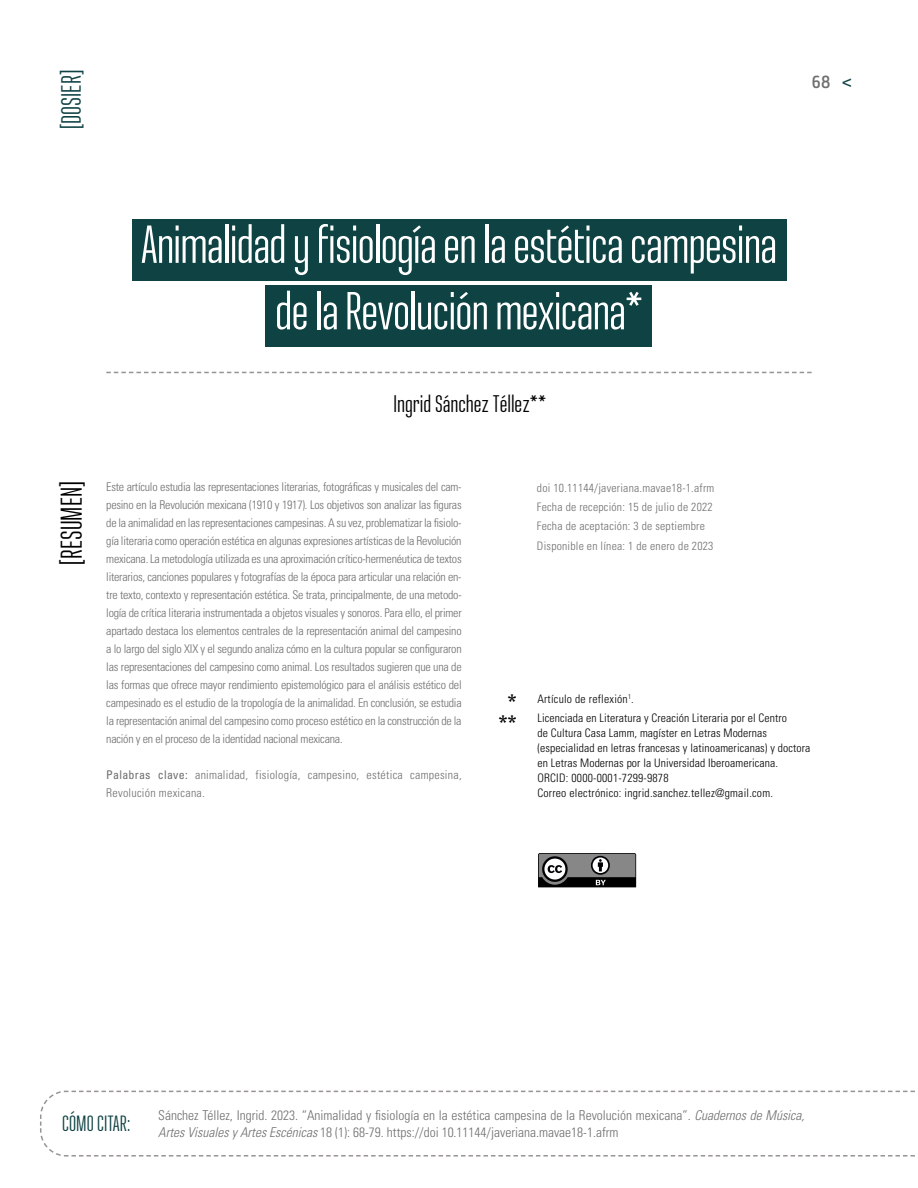
<style>
.page{position:relative;width:918px;height:1188px;background:#fff}
.page>*{position:absolute;margin:0;border:0;box-sizing:border-box;transform-origin:0 0}
.t1{font:53.4px/66.4px "Ristretto Pro";letter-spacing:-.02em;color:#fff;text-align:center}
.t2{font:30px "Ristretto Pro";color:#000}
.t3{font:27.9px "Ristretto Pro";color:#0f4243}
.t4{font:24px "Ristretto Pro";color:#000}
.t5{font:22.05px "Ristretto Pro";color:#0f4243}
.t6{font:500 18px "Wunderlich";color:#000}
.t7{font:17.55px "Bunday Sans Semi Bold Up";color:#706f6f}
.t8{font:300 condensed 13.5px/16.2px "Univers LT Std";color:#706f6f}
.t9{font:300 condensed 12px/18px "Univers LT Std";letter-spacing:.02em;color:#706f6f;text-align:justify}
.t10{font:300 condensed 11.7px/15px "Univers LT Std";letter-spacing:.01em;color:#000}
.t11{font:300 condensed 11.7px/19.2px "Univers LT Std";letter-spacing:.02em;color:#706f6f}
.s1{font-weight:400}
.s2{font-style:italic}
</style>
<div class="page">
<svg style="left:40px;top:1090px;width:875px;height:67px"></svg>
<svg style="left:106px;top:372px;width:706px;height:1px"></svg>
<div style="left:132px;top:219px;width:654px;height:61px;background:#0f4243"></div>
<div style="left:266px;top:285px;width:386px;height:62px;background:#0f4243"></div>
<svg style="left:538px;top:853px;width:98px;height:34px;background:#646464"></svg>
<h3 class="t3" style="left:55px;top:129px;width:61px;rotate:-90deg">[DOSIER]</h3>
<h3 class="t7" style="left:812px;top:71px;width:20px">68</h3>
<h1 class="t1" style="left:141px;top:211px;width:638px">Animalidad y fisiología en la estética campesina de la Revolución mexicana*</h1>
<h3 class="t4" style="left:394px;top:390px;width:154px">Ingrid Sánchez Téllez**</h3>
<h2 class="t2" style="left:54px;top:565px;width:85px;rotate:-90deg">[RESUMEN]</h2>
<p class="t9" style="left:106px;top:478px;width:357px">Este artículo estudia las representaciones literarias, fotográficas y musicales del cam&shy;pesino en la Revolución mexicana (1910 y 1917). Los objetivos son analizar las figuras de la animalidad en las representaciones campesinas. A su vez, problematizar la fisiolo&shy;gía literaria como operación estética en algunas expresiones artísticas de la Revolución mexicana. La metodología utilizada es una aproximación crítico-hermenéutica de textos literarios, canciones populares y fotografías de la época para articular una relación en&shy;tre texto, contexto y representación estética. Se trata, principalmente, de una metodo&shy;logía de crítica literaria instrumentada a objetos visuales y sonoros. Para ello, el primer apartado destaca los elementos centrales de la representación animal del campesino a lo largo del siglo XIX y el segundo analiza cómo en la cultura popular se configuraron las representaciones del campesino como animal. Los resultados sugieren que una de las formas que ofrece mayor rendimiento epistemológico para el análisis estético del campesinado es el estudio de la tropología de la animalidad. En conclusión, se estudia la representación animal del campesino como proceso estético en la construcción de la nación y en el proceso de la identidad nacional mexicana.</p>
<p class="t9" style="left:106px;top:766px;width:357px"><span class="s1">Palabras clave:</span> animalidad, fisiología, campesino, estética campesina,<br>Revolución mexicana.</p>
<p class="t11" style="left:537px;top:478px;width:179px">doi 10.11144/javeriana.mavae18-1.afrm Fecha de recepción: 15 de julio de 2022<br>Fecha de aceptación: 3 de septiembre Disponible en línea: 1 de enero de 2023</p>
<h3 class="t6" style="left:508px;top:691px;width:10px">*</h3>
<h3 class="t6" style="left:499px;top:712px;width:19px">**</h3>
<p class="t10" style="left:537px;top:689px;width:251px;line-height:19.2px">Artículo de reflexión<sup>1</sup>.<br>Licenciada en Literatura y Creación Literaria por el Centro</p>
<p class="t10" style="left:537px;top:725px;width:274px">de Cultura Casa Lamm, magíster en Letras Modernas (especialidad en letras francesas y latinoamericanas) y doctora en Letras Modernas por la Universidad Iberoamericana.<br>ORCID: 0000-0001-7299-9878<br>Correo electrónico: ingrid.sanchez.tellez@gmail.com.</p>
<h3 class="t5" style="left:62px;top:1111px;width:69px">CÓMO CITAR:</h3>
<p class="t8" style="left:158px;top:1108px;width:648px">Sánchez Téllez, Ingrid. 2023. “Animalidad y fisiología en la estética campesina de la Revolución mexicana”. <span class="s2">Cuadernos de Música,<br>Artes Visuales y Artes Escénicas</span> 18 (1): 68-79. https://doi 10.11144/javeriana.mavae18-1.afrm</p>
</div>
